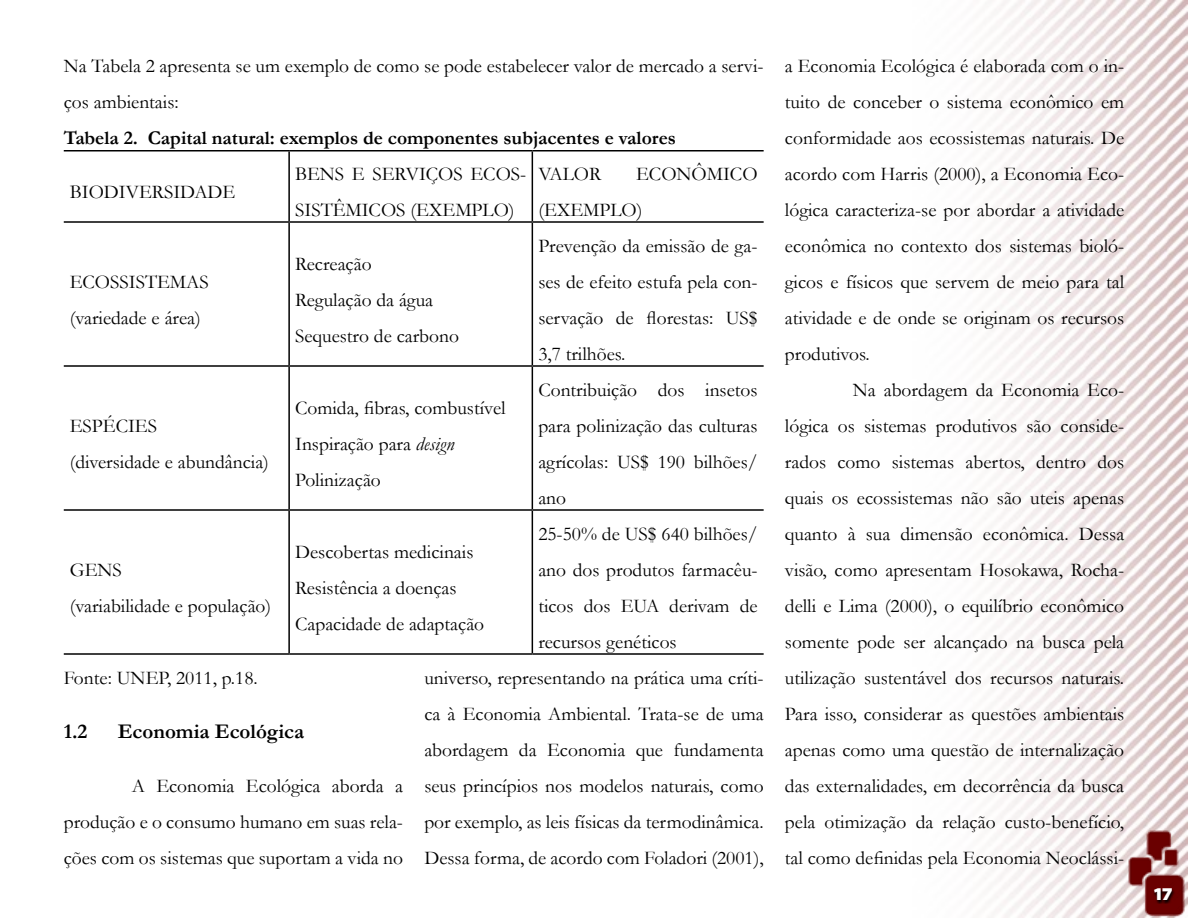
<style>
.page{position:relative;width:1188px;height:918px;background:#fff}
.page>*{position:absolute;margin:0;border:0;box-sizing:border-box;transform-origin:0 0}
.t1{font:700 21px "Garamond";color:#000}
.t2{font:19.5px/36px "Garamond";color:#000}
.t3{font:700 19.5px "Garamond";color:#000}
.t4{font:900 18px "Santana";color:#fff}
.s1{font-style:italic}
</style>
<div class="page">
<img style="left:985px;top:0;width:203px;height:918px">
<img style="left:1124px;top:827px;width:64px;height:91px">
<svg style="left:1153px;top:889px;width:23px;height:15px"></svg>
<hr style="left:64px;top:150px;width:225px;height:2px;background:#000">
<hr style="left:289px;top:150px;width:243px;height:2px;background:#000">
<hr style="left:288px;top:152px;width:2px;height:69px;background:#000">
<hr style="left:532px;top:150px;width:232px;height:2px;background:#000">
<hr style="left:532px;top:152px;width:1px;height:69px;background:#000">
<hr style="left:64px;top:221px;width:225px;height:2px;background:#000">
<hr style="left:289px;top:221px;width:243px;height:2px;background:#000">
<hr style="left:288px;top:223px;width:2px;height:142px;background:#000">
<hr style="left:532px;top:221px;width:232px;height:2px;background:#000">
<hr style="left:532px;top:223px;width:1px;height:142px;background:#000">
<hr style="left:64px;top:365px;width:225px;height:2px;background:#000">
<hr style="left:289px;top:365px;width:243px;height:2px;background:#000">
<hr style="left:288px;top:367px;width:2px;height:142px;background:#000">
<hr style="left:532px;top:365px;width:232px;height:2px;background:#000">
<hr style="left:532px;top:367px;width:1px;height:142px;background:#000">
<hr style="left:64px;top:509px;width:225px;height:2px;background:#000">
<hr style="left:289px;top:509px;width:243px;height:2px;background:#000">
<hr style="left:288px;top:511px;width:2px;height:142px;background:#000">
<hr style="left:532px;top:509px;width:232px;height:2px;background:#000">
<hr style="left:532px;top:511px;width:1px;height:142px;background:#000">
<hr style="left:64px;top:653px;width:225px;height:2px;background:#000">
<hr style="left:289px;top:653px;width:243px;height:2px;background:#000">
<hr style="left:532px;top:653px;width:232px;height:2px;background:#000">
<p class="t2" style="left:64px;top:47px;width:701px">Na Tabela 2 apresenta se um exemplo de como se pode estabelecer valor de mercado a servi&shy;ços ambientais:</p>
<p class="t3" style="left:64px;top:125px;width:614px">Tabela 2. Capital natural: exemplos de componentes subjacentes e valores</p>
<p class="t2" style="left:70px;top:173px;width:167px">BIODIVERSIDADE</p>
<p class="t2" style="left:538px;top:155px;width:221px;text-indent:98px">ECONÔMICO (EXEMPLO)</p>
<p class="t2" style="left:295px;top:155px;width:233px">BENS E SERVIÇOS ECOS-<br>SISTÊMICOS (EXEMPLO)</p>
<p class="t2" style="left:538px;top:155px;width:65px">VALOR</p>
<p class="t2" style="left:70px;top:263px;width:140px">ECOSSISTEMAS (variedade e área)</p>
<p class="t2" style="left:70px;top:407px;width:201px">ESPÉCIES<br>(diversidade e abundância)</p>
<p class="t2" style="left:70px;top:551px;width:203px">GENS<br>(variabilidade e população)</p>
<p class="t2" style="left:295px;top:245px;width:165px">Recreação<br>Regulação da água<br>Sequestro de carbono</p>
<p class="t2" style="left:295px;top:389px;width:212px">Comida, fibras, combustível<br>Inspiração para <span class="s1">design<br></span>Polinização</p>
<p class="t2" style="left:295px;top:533px;width:191px">Descobertas medicinais<br>Resistência a doenças<br>Capacidade de adaptação</p>
<p class="t2" style="left:538px;top:227px;width:221px;text-align:justify">Prevenção da emissão de ga&shy;ses de efeito estufa pela con&shy;servação de florestas: US$ 3,7 trilhões.</p>
<p class="t2" style="left:538px;top:371px;width:221px;text-align:justify">Contribuição dos insetos para polinização das culturas agrícolas: US$ 190 bilhões/ ano</p>
<p class="t2" style="left:538px;top:515px;width:221px;text-align:justify">25-50% de US$ 640 bilhões/ ano dos produtos farmacêu&shy;ticos dos EUA derivam de recursos genéticos</p>
<p class="t2" style="left:64px;top:659px;width:196px">Fonte: UNEP, 2011, p.18.</p>
<p class="t1" style="left:64px;top:717px;width:25px">1.2</p>
<p class="t1" style="left:118px;top:717px;width:188px">Economia Ecológica</p>
<p class="t2" style="left:64px;top:767px;width:341px;text-align:justify;text-indent:68px">A Economia Ecológica aborda a produção e o consumo humano em suas rela&shy;ções com os sistemas que suportam a vida no</p>
<p class="t2" style="left:424px;top:659px;width:341px;text-align:justify">universo, representando na prática uma críti&shy;ca à Economia Ambiental. Trata-se de uma abordagem da Economia que fundamenta seus princípios nos modelos naturais, como por exemplo, as leis físicas da termodinâmica.<br>Dessa forma, de acordo com Foladori (2001),</p>
<p class="t2" style="left:785px;top:47px;width:341px;text-align:justify">a Economia Ecológica é elaborada com o in&shy;tuito de conceber o sistema econômico em conformidade aos ecossistemas naturais. De acordo com Harris (2000), a Economia Eco&shy;lógica caracteriza-se por abordar a atividade econômica no contexto dos sistemas bioló&shy;gicos e físicos que servem de meio para tal atividade e de onde se originam os recursos produtivos.</p>
<p class="t2" style="left:785px;top:371px;width:341px;text-align:justify;text-indent:68px">Na abordagem da Economia Eco&shy;lógica os sistemas produtivos são conside&shy;rados como sistemas abertos, dentro dos quais os ecossistemas não são uteis apenas quanto à sua dimensão econômica. Dessa visão, como apresentam Hosokawa, Rocha&shy;delli e Lima (2000), o equilíbrio econômico somente pode ser alcançado na busca pela utilização sustentável dos recursos naturais.<br>Para isso, considerar as questões ambientais apenas como uma questão de internalização das externalidades, em decorrência da busca pela otimização da relação custo-benefício, tal como definidas pela Economia Neoclássi-</p>
<p class="t4" style="left:1153px;top:884px;width:21px">17</p>
</div>
